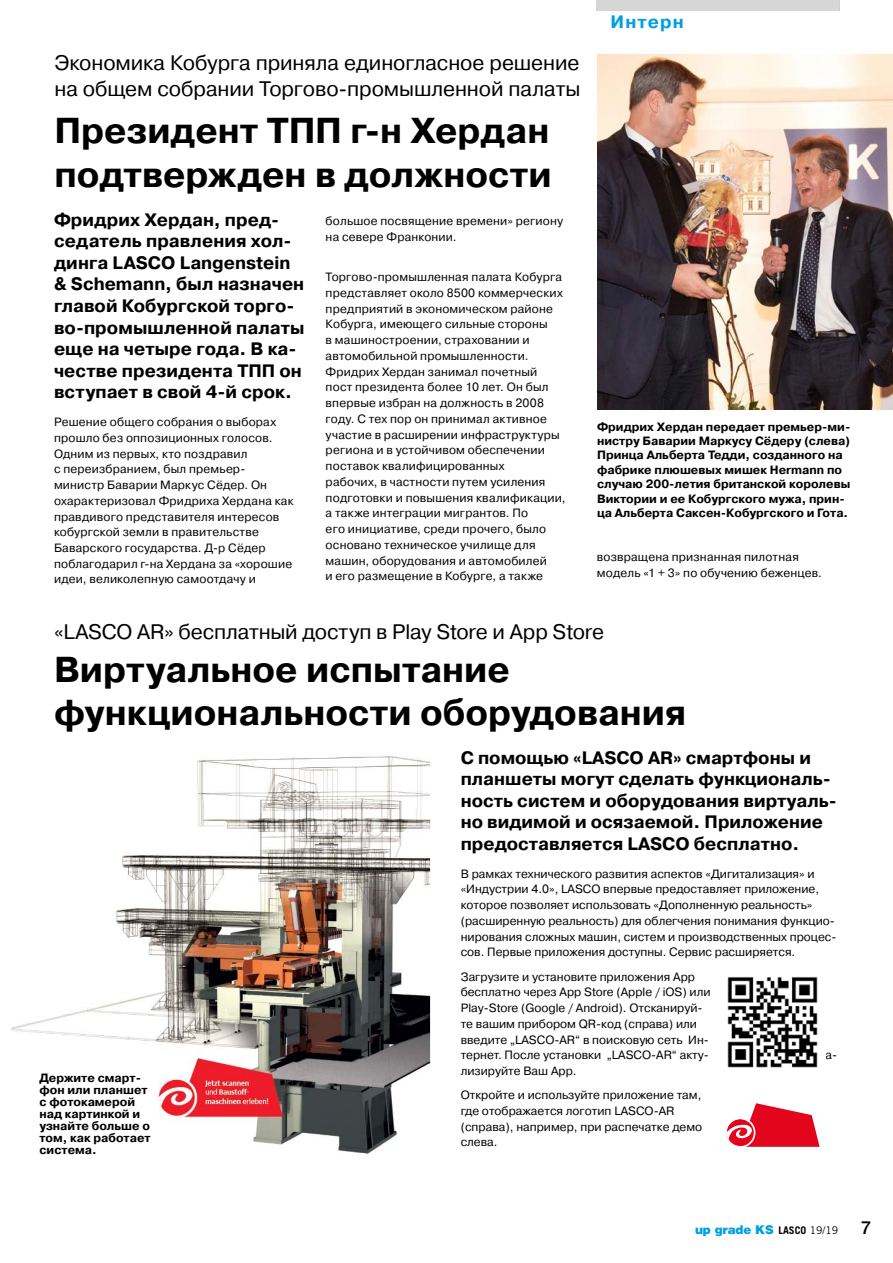
<style>
.page{position:relative;width:893px;height:1263px;background:#fff}
.page>*{position:absolute;margin:0;border:0;box-sizing:border-box;transform-origin:0 0}
.t1{font:700 36px/43.2px "Pragmatica C";color:#000}
.t2{font:21px/25.2px "Pragmatica C";letter-spacing:-.005em;color:#000}
.t3{font:700 18px/21.6px "Pragmatica C";color:#000}
.t4{font:700 18px "Pragmatica C";letter-spacing:.06em;color:#009fe3}
.t5{font:500 18px "Helvetica Neue";color:#000}
.t6{font:12px/15.8px "Pragmatica C";letter-spacing:.01em;color:#000}
.t7{font:700 12px/14.4px "Pragmatica C";color:#000}
.t8{font:900 12px "Helvetica";letter-spacing:-.01em;color:#009fe3}
.s1{font-family:"Trade Gothic";font-weight:700;font-size:10.5px;color:#000}
.s2{font-family:"Trade Gothic";font-weight:400;font-size:10.5px;color:#000}
</style>
<div class="page">
<div style="left:597px;top:0;width:242px;height:11px;background:#d6d6d6"></div>
<img style="left:597px;top:54px;width:296px;height:355px">
<img style="left:11px;top:756px;width:420px;height:398px">
<img style="left:727px;top:977px;width:91px;height:91px">
<svg style="left:728px;top:1103px;width:92px;height:44px"></svg>
<div style="left:725px;top:1117px;width:30px;height:31px;border:2px solid #fff;border-radius:50%"></div>
<h2 class="t2" style="left:54px;top:51px;width:528px">Экономика Кобурга приняла единогласное решение на общем собрании Торгово-промышленной палаты</h2>
<h1 class="t1" style="left:54px;top:110px;width:499px">Президент ТПП г-н Хердан подтвержден в должности</h1>
<h3 class="t3" style="left:54px;top:209px;width:252px">Фридрих Хердан, пред&shy;седатель правления хол&shy;динга LASCO Langenstein &amp; Schemann, был назначен главой Кобургской торго&shy;во-промышленной палаты еще на четыре года. В ка&shy;честве президента ТПП он вступает в свой 4-й срок.</h3>
<p class="t6" style="left:54px;top:414px;width:241px">Решение общего собрания о выборах прошло без оппозиционных голосов.<br>Одним из первых, кто поздравил<br>с переизбранием, был премьер&shy;министр Баварии Маркус Сёдер. Он охарактеризовал Фридриха Хердана как правдивого представителя интересов кобургской земли в правительстве Баварского государства. Д-р Сёдер поблагодарил г-на Хердана за «хорошие идеи, великолепную самоотдачу и</p>
<p class="t6" style="left:326px;top:213px;width:239px">большое посвящение времени» региону на севере Франконии.</p>
<p class="t6" style="left:326px;top:269px;width:241px">Торгово-промышленная палата Кобурга представляет около 8500 коммерческих предприятий в экономическом районе Кобурга, имеющего сильные стороны<br>в машиностроении, страховании и автомобильной промышленности.<br>Фридрих Хердан занимал почетный пост президента более 10 лет. Он был впервые избран на должность в 2008 году. С тех пор он принимал активное участие в расширении инфраструктуры региона и в устойчивом обеспечении поставок квалифицированных<br>рабочих, в частности путем усиления подготовки и повышения квалификации, а также интеграции мигрантов. По<br>его инициативе, среди прочего, было основано техническое училище для машин, оборудования и автомобилей<br>и его размещение в Кобурге, а также</p>
<h3 class="t4" style="left:610px;top:12px;width:75px">Интерн</h3>
<p class="t7" style="left:597px;top:419px;width:255px">Фридрих Хердан передает премьер-ми&shy;нистру Баварии Маркусу Сёдеру (слева)<br>Принца Альберта Тедди, созданного на фабрике плюшевых мишек Hermann по случаю 200-летия британской королевы Виктории и ее Кобургского мужа, прин&shy;ца Альберта Саксен-Кобургского и Гота.</p>
<p class="t6" style="left:597px;top:549px;width:226px">возвращена признанная пилотная модель «1 + 3» по обучению беженцев.</p>
<h2 class="t2" style="left:54px;top:619px;width:552px">«LASCO AR» бесплатный доступ в Play Store и App Store</h2>
<h1 class="t1" style="left:54px;top:648px;width:634px">Виртуальное испытание функциональности оборудования</h1>
<h3 class="t3" style="left:461px;top:747px;width:378px">С помощью «LASCO AR» смартфоны и планшеты могут сделать функциональ&shy;ность систем и оборудования виртуаль&shy;но видимой и осязаемой. Приложение предоставляется LASCO бесплатно.</h3>
<p class="t6" style="left:461px;top:865px;width:377px">В рамках технического развития аспектов «Дигитализация» и «Индустрии 4.0», LASCO впервые предоставляет приложение, которое позволяет использовать «Дополненную реальность» (расширенную реальность) для облегчения понимания функцио&shy;нирования сложных машин, систем и производственных процес&shy;сов. Первые приложения доступны. Сервис расширяется.</p>
<p class="t6" style="left:461px;top:968px;width:251px">Загрузите и установите приложения App бесплатно через App Store (Apple / iOS) или Play-Store (Google / Android). Отсканируй&shy;те вашим прибором QR-код (справа) или введите „LASCO-AR“ в поисковую сеть Ин&shy;тернет. После установки „LASCO-AR“ акту-</p>
<p class="t6" style="left:825px;top:1047px;width:13px">а-</p>
<p class="t7" style="left:39px;top:1072px;width:113px;line-height:12px">Держите смарт&shy;фон или планшет с фотокамерой над картинкой и узнайте больше о том, как работает система.</p>
<p class="t6" style="left:461px;top:1059px;width:242px;line-height:24.3px">лизируйте Ваш App.<br>Откройте и используйте приложение там,</p>
<p class="t6" style="left:461px;top:1103px;width:243px">где отображается логотип LASCO-AR (справа), например, при распечатке демо слева.</p>
<p class="t8" style="left:695px;top:1221px;width:145px">up grade KS <span class="s1">LASCO</span> <span class="s2">19/19</span></p>
<h3 class="t5" style="left:861px;top:1217px;width:12px">7</h3>
</div>
